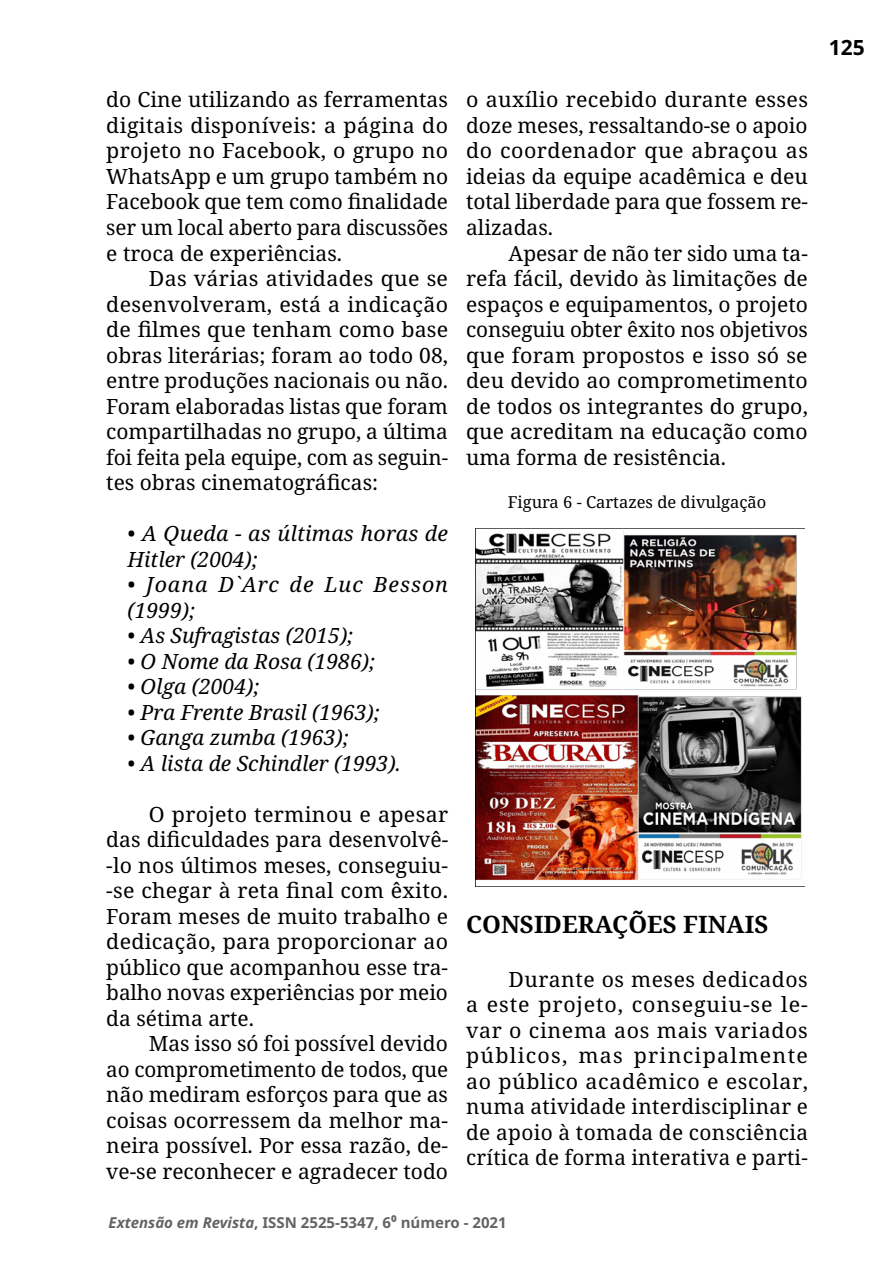
<style>
.page{position:relative;width:893px;height:1263px;background:#fff}
.page>*{position:absolute;margin:0;border:0;box-sizing:border-box;transform-origin:0 0}
.t1{font:700 24px "Noto Serif";color:#000}
.t2{font:21px/25.5px "Noto Serif";color:#000;text-align:justify}
.t3{font:italic 21px/25.5px "Noto Serif";color:#000}
.t4{font:italic 21px/25.5px "Noto Serif";letter-spacing:.045em;color:#000}
.t5{font:700 21px "Noto Sans";color:#000}
.t6{font:16.5px "Noto Serif";color:#000}
.t7{font:700 15px "Noto Sans";color:#646363}
.s1{font-style:italic}
</style>
<div class="page">
<img style="left:475px;top:528px;width:330px;height:358px">
<p class="t2" style="left:106px;top:88px;width:343px">do Cine utilizando as ferramentas digitais disponíveis: a página do projeto no Facebook, o grupo no WhatsApp e um grupo também no Facebook que tem como finalidade ser um local aberto para discussões e troca de experiências.</p>
<p class="t2" style="left:106px;top:266px;width:343px;text-indent:43px">Das várias atividades que se desenvolveram, está a indicação de filmes que tenham como base obras literárias; foram ao todo 08, entre produções nacionais ou não.<br>Foram elaboradas listas que foram compartilhadas no grupo, a última foi feita pela equipe, com as seguin&shy;tes obras cinematográficas:</p>
<p class="t3" style="left:128px;top:521px;width:322px">• A Queda - as últimas horas de<br>Hitler (2004);</p>
<p class="t4" style="left:128px;top:572px;width:322px">• Joana D`Arc de Luc Besson (1999);</p>
<p class="t3" style="left:128px;top:623px;width:227px">• As Sufragistas (2015);</p>
<p class="t3" style="left:128px;top:649px;width:249px">• O Nome da Rosa (1986);</p>
<p class="t3" style="left:128px;top:674px;width:133px">• Olga (2004);</p>
<p class="t3" style="left:128px;top:700px;width:254px">• Pra Frente Brasil (1963);</p>
<p class="t3" style="left:128px;top:725px;width:223px">• Ganga zumba (1963);</p>
<p class="t3" style="left:128px;top:751px;width:275px">• A lista de Schindler (1993).</p>
<p class="t2" style="left:106px;top:802px;width:344px;text-indent:43px">O projeto terminou e apesar das dificuldades para desenvolvê--lo nos últimos meses, conseguiu--se chegar à reta final com êxito.<br>Foram meses de muito trabalho e dedicação, para proporcionar ao público que acompanhou esse tra&shy;balho novas experiências por meio da sétima arte.</p>
<p class="t2" style="left:106px;top:1031px;width:343px;text-indent:43px">Mas isso só foi possível devido ao comprometimento de todos, que não mediram esforços para que as coisas ocorressem da melhor ma&shy;neira possível. Por essa razão, de&shy;ve-se reconhecer e agradecer todo</p>
<p class="t2" style="left:466px;top:88px;width:343px">o auxílio recebido durante esses doze meses, ressaltando-se o apoio do coordenador que abraçou as ideias da equipe acadêmica e deu total liberdade para que fossem re&shy;alizadas.</p>
<p class="t2" style="left:466px;top:241px;width:343px;text-indent:43px">Apesar de não ter sido uma ta&shy;refa fácil, devido às limitações de espaços e equipamentos, o projeto conseguiu obter êxito nos objetivos que foram propostos e isso só se deu devido ao comprometimento de todos os integrantes do grupo, que acreditam na educação como uma forma de resistência.</p>
<p class="t6" style="left:508px;top:491px;width:260px">Figura 6 - Cartazes de divulgação</p>
<p class="t1" style="left:466px;top:907px;width:304px">CONSIDERAÇÕES FINAIS</p>
<p class="t2" style="left:466px;top:967px;width:344px;text-indent:43px">Durante os meses dedicados a este projeto, conseguiu-se le&shy;var o cinema aos mais variados públicos, mas principalmente ao público acadêmico e escolar, numa atividade interdisciplinar e de apoio à tomada de consciência crítica de forma interativa e parti-</p>
<p class="t7" style="left:109px;top:1212px;width:400px"><span class="s1">Extensão em Revista</span>, ISSN 2525-5347, 6⁰ número - 2021</p>
<p class="t5" style="left:829px;top:32px;width:38px">125</p>
</div>
